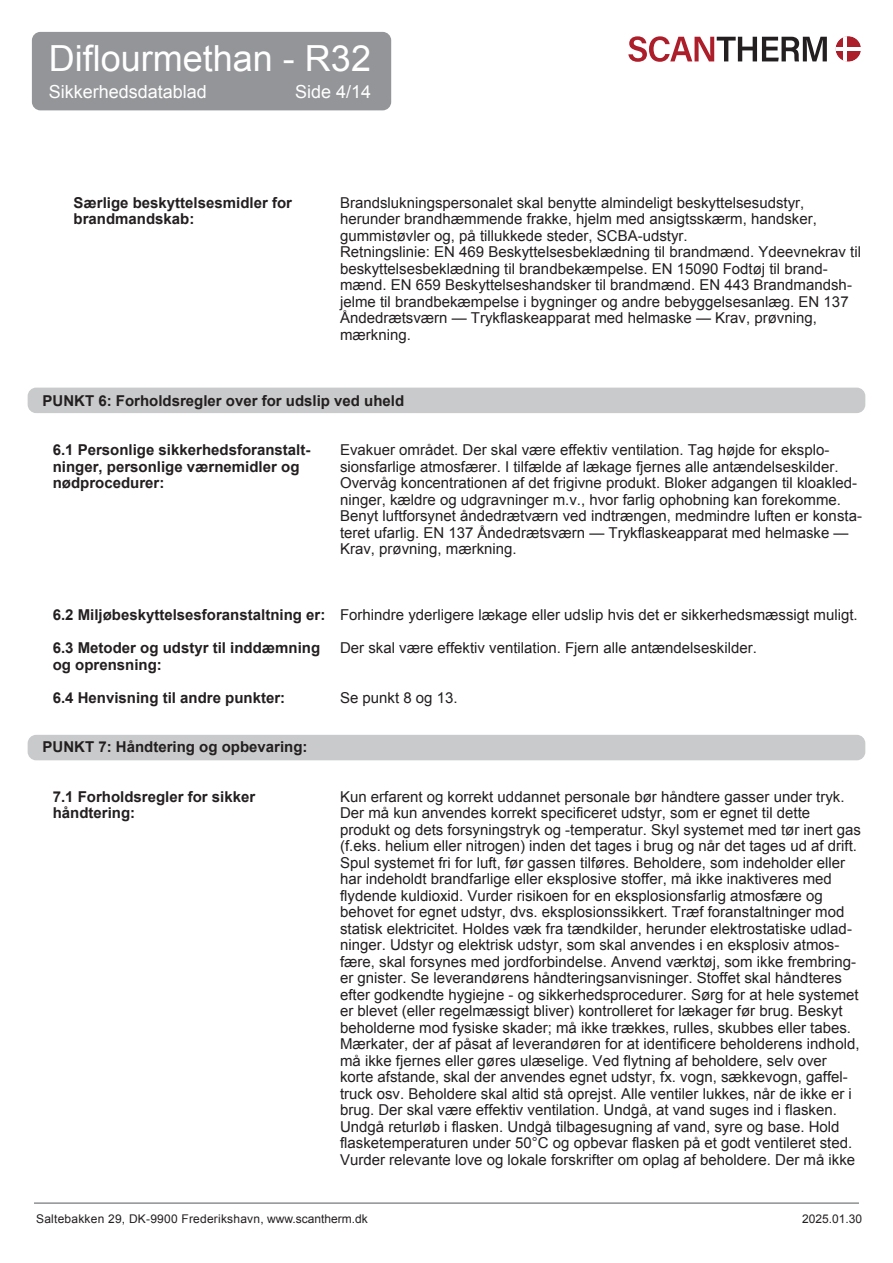
<style>
.page{position:relative;width:893px;height:1263px;background:#fff}
.page>*{position:absolute;margin:0;border:0;box-sizing:border-box;transform-origin:0 0}
.t1{font:36px "Arial";color:#fff}
.t2{font:18px "Arial";color:#fff}
.t3{font:15px/16.5px "Arial";color:#231f20}
.t4{font:700 15px/16.5px "Arial";color:#231f20}
.t5{font:12px "Arial";letter-spacing:.02em;color:#231f20}
</style>
<div class="page">
<div style="left:28px;top:735px;width:837px;height:25px;background:#c9cacb;border-radius:9px"></div>
<div style="left:28px;top:388px;width:837px;height:25px;background:#c9cacb;border-radius:9px"></div>
<hr style="left:34px;top:1203px;width:825px;height:1px;background:#57585a">
<div style="left:32px;top:32px;width:359px;height:78px;background:#939598;border-radius:9px"></div>
<svg style="left:628px;top:36px;width:199px;height:26px"></svg>
<svg style="left:835px;top:36px;width:26px;height:26px"></svg>
<hr style="left:843px;top:36px;width:3px;height:26px;background:#fff">
<hr style="left:835px;top:47px;width:26px;height:4px;background:#fff">
<h1 class="t1" style="left:49px;top:35px;width:324px">Diflourmethan - R32</h1>
<p class="t2" style="left:49px;top:80px;width:160px">Sikkerhedsdatablad</p>
<p class="t2" style="left:295px;top:80px;width:78px">Side 4/14</p>
<p class="t4" style="left:74px;top:195px;width:220px">Særlige beskyttelsesmidler for brandmandskab:</p>
<p class="t3" style="left:340px;top:194px;width:523px">Brandslukningspersonalet skal benytte almindeligt beskyttelsesudstyr, herunder brandhæmmende frakke, hjelm med ansigtsskærm, handsker, gummistøvler og, på tillukkede steder, SCBA-udstyr.<br>Retningslinie: EN 469 Beskyttelsesbeklædning til brandmænd. Ydeevnekrav til beskyttelsesbeklædning til brandbekæmpelse. EN 15090 Fodtøj til brand&shy;mænd. EN 659 Beskyttelseshandsker til brandmænd. EN 443 Brandmandsh&shy;jelme til brandbekæmpelse i bygninger og andre bebyggelsesanlæg. EN 137<br>Åndedrætsværn — Trykflaskeapparat med helmaske — Krav, prøvning, mærkning.</p>
<p class="t4" style="left:43px;top:393px;width:363px">PUNKT 6: Forholdsregler over for udslip ved uheld</p>
<p class="t4" style="left:53px;top:442px;width:259px">6.1 Personlige sikkerhedsforanstalt&shy;ninger, personlige værnemidler og nødprocedurer:</p>
<p class="t3" style="left:340px;top:442px;width:523px">Evakuer området. Der skal være effektiv ventilation. Tag højde for eksplo&shy;sionsfarlige atmosfærer. I tilfælde af lækage fjernes alle antændelseskilder.<br>Overvåg koncentrationen af det frigivne produkt. Bloker adgangen til kloakled&shy;ninger, kældre og udgravninger m.v., hvor farlig ophobning kan forekomme.<br>Benyt luftforsynet åndedrætværn ved indtrængen, medmindre luften er konsta&shy;teret ufarlig. EN 137 Åndedrætsværn — Trykflaskeapparat med helmaske — Krav, prøvning, mærkning.</p>
<p class="t4" style="left:53px;top:607px;width:274px">6.2 Miljøbeskyttelsesforanstaltning er:</p>
<p class="t4" style="left:53px;top:640px;width:269px">6.3 Metoder og udstyr til inddæmning og oprensning:</p>
<p class="t4" style="left:53px;top:690px;width:234px">6.4 Henvisning til andre punkter:</p>
<p class="t4" style="left:43px;top:739px;width:267px">PUNKT 7: Håndtering og opbevaring:</p>
<p class="t4" style="left:53px;top:789px;width:204px">7.1 Forholdsregler for sikker håndtering:</p>
<p class="t3" style="left:340px;top:607px;width:519px">Forhindre yderligere lækage eller udslip hvis det er sikkerhedsmæssigt muligt.</p>
<p class="t3" style="left:340px;top:640px;width:418px">Der skal være effektiv ventilation. Fjern alle antændelseskilder.</p>
<p class="t3" style="left:340px;top:689px;width:119px">Se punkt 8 og 13.</p>
<p class="t3" style="left:340px;top:788px;width:523px">Kun erfarent og korrekt uddannet personale bør håndtere gasser under tryk.<br>Der må kun anvendes korrekt specificeret udstyr, som er egnet til dette produkt og dets forsyningstryk og -temperatur. Skyl systemet med tør inert gas (f.eks. helium eller nitrogen) inden det tages i brug og når det tages ud af drift.<br>Spul systemet fri for luft, før gassen tilføres. Beholdere, som indeholder eller har indeholdt brandfarlige eller eksplosive stoffer, må ikke inaktiveres med flydende kuldioxid. Vurder risikoen for en eksplosionsfarlig atmosfære og behovet for egnet udstyr, dvs. eksplosionssikkert. Træf foranstaltninger mod statisk elektricitet. Holdes væk fra tændkilder, herunder elektrostatiske udlad&shy;ninger. Udstyr og elektrisk udstyr, som skal anvendes i en eksplosiv atmos&shy;fære, skal forsynes med jordforbindelse. Anvend værktøj, som ikke frembring&shy;er gnister. Se leverandørens håndteringsanvisninger. Stoffet skal håndteres efter godkendte hygiejne - og sikkerhedsprocedurer. Sørg for at hele systemet er blevet (eller regelmæssigt bliver) kontrolleret for lækager før brug. Beskyt beholderne mod fysiske skader; må ikke trækkes, rulles, skubbes eller tabes.<br>Mærkater, der af påsat af leverandøren for at identificere beholderens indhold, må ikke fjernes eller gøres ulæselige. Ved flytning af beholdere, selv over korte afstande, skal der anvendes egnet udstyr, fx. vogn, sækkevogn, gaffel&shy;truck osv. Beholdere skal altid stå oprejst. Alle ventiler lukkes, når de ikke er i brug. Der skal være effektiv ventilation. Undgå, at vand suges ind i flasken.<br>Undgå returløb i flasken. Undgå tilbagesugning af vand, syre og base. Hold flasketemperaturen under 50°C og opbevar flasken på et godt ventileret sted.<br>Vurder relevante love og lokale forskrifter om oplag af beholdere. Der må ikke</p>
<p class="t5" style="left:36px;top:1211px;width:333px">Saltebakken 29, DK-9900 Frederikshavn, www.scantherm.dk</p>
<p class="t5" style="left:802px;top:1211px;width:62px">2025.01.30</p>
</div>
